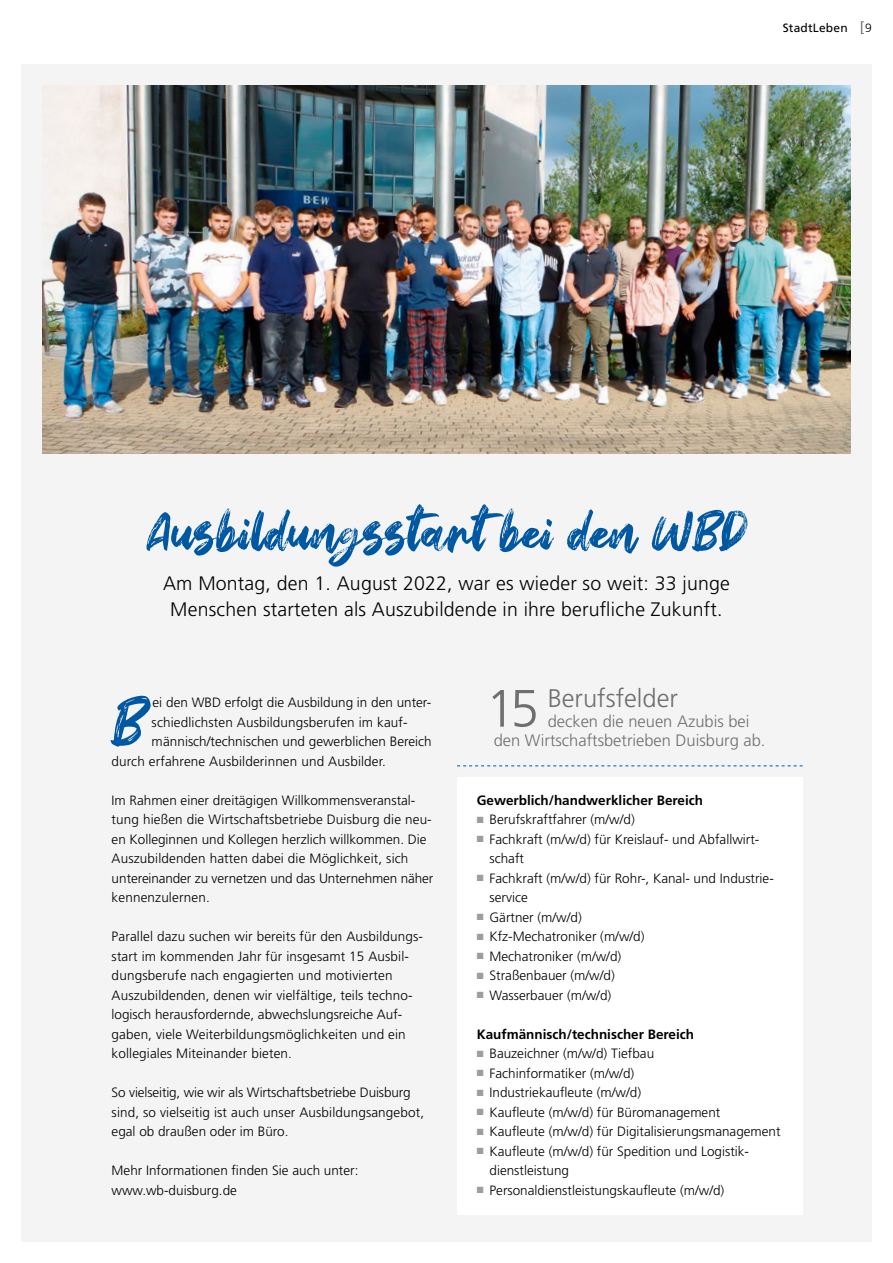
<style>
.page{position:relative;width:893px;height:1263px;background:#fff}
.page>*{position:absolute;margin:0;border:0;box-sizing:border-box;transform-origin:0 0}
.t1{font:64.05px "Hey October";color:#0058a2}
.t2{font:52.5px "Hey October";letter-spacing:.02em;color:#0058a2}
.t3{font:300 52.5px "Frutiger";color:#6f6f6e}
.t4{font:300 25.5px "Frutiger";color:#6f6f6e}
.t5{font:300 19.5px/25.5px "Frutiger";letter-spacing:.01em;color:#000;text-align:center}
.t6{font:300 16.5px/19.5px "Frutiger";color:#6f6f6e}
.t7{font:300 13.5px/19.5px "Frutiger";color:#000}
.t8{font:700 13.5px "Frutiger";color:#000}
.t9{font:12px "Frutiger";letter-spacing:.015em;color:#000}
.s1{font-size:14.25px;color:#6f6f6e}
.s2{font-weight:300}
.s3{color:#9c9d9d}
</style>
<div class="page">
<div style="left:21px;top:64px;width:851px;height:1178px;background:#f4f4f4"></div>
<img style="left:43px;top:85px;width:807px;height:369px">
<div style="left:457px;top:777px;width:346px;height:437px;background:#fff"></div>
<svg style="left:457px;top:765px;width:346px;height:1px"></svg>
<p class="t9" style="left:783px;top:21px;width:90px">StadtLeben <span class="s1">[</span><span class="s2">9</span></p>
<h2 class="t2" style="left:147px;top:502px;width:601px">Ausbildungsstart bei den WBD</h2>
<h3 class="t5" style="left:163px;top:571px;width:568px">Am Montag, den 1. August 2022, war es wieder so weit: 33 junge<br>Menschen starteten als Auszubildende in ihre berufliche Zukunft.</h3>
<h1 class="t1" style="left:112px;top:686px;width:33px">B</h1>
<p class="t7" style="left:152px;top:693px;width:279px">ei den WBD erfolgt die Ausbildung in den unter-</p>
<p class="t7" style="left:152px;top:712px;width:258px">schiedlichsten Ausbildungsberufen im kauf-</p>
<p class="t7" style="left:152px;top:732px;width:281px">männisch/technischen und gewerblichen Bereich</p>
<p class="t7" style="left:112px;top:751px;width:276px">durch erfahrene Ausbilderinnen und Ausbilder.</p>
<p class="t7" style="left:112px;top:790px;width:323px">Im Rahmen einer dreitägigen Willkommensveranstal&shy;tung hießen die Wirtschaftsbetriebe Duisburg die neu&shy;en Kolleginnen und Kollegen herzlich willkommen. Die Auszubildenden hatten dabei die Möglichkeit, sich untereinander zu vernetzen und das Unternehmen näher kennenzulernen.</p>
<p class="t7" style="left:112px;top:927px;width:313px">Parallel dazu suchen wir bereits für den Ausbildungs&shy;start im kommenden Jahr für insgesamt 15 Ausbil&shy;dungsberufe nach engagierten und motivierten Auszubildenden, denen wir vielfältige, teils techno&shy;logisch herausfordernde, abwechslungsreiche Auf&shy;gaben, viele Weiterbildungsmöglichkeiten und ein kollegiales Miteinander bieten.</p>
<p class="t7" style="left:112px;top:1083px;width:314px">So vielseitig, wie wir als Wirtschaftsbetriebe Duisburg sind, so vielseitig ist auch unser Ausbildungsangebot, egal ob draußen oder im Büro.</p>
<p class="t7" style="left:112px;top:1161px;width:248px">Mehr Informationen finden Sie auch unter: www.wb-duisburg.de</p>
<h3 class="t4" style="left:548px;top:684px;width:132px">Berufsfelder</h3>
<p class="t6" style="left:494px;top:711px;width:273px;text-indent:54px">decken die neuen Azubis bei den Wirtschaftsbetrieben Duisburg ab.</p>
<h2 class="t3" style="left:486px;top:679px;width:55px">15</h2>
<p class="t8" style="left:477px;top:792px;width:228px">Gewerblich/handwerklicher Bereich</p>
<p class="t7" style="left:477px;top:810px;width:160px"><span class="s3">■</span> Berufskraftfahrer (m/w/d)</p>
<p class="t7" style="left:490px;top:829px;width:271px;text-indent:-13px"><span class="s3">■</span> Fachkraft (m/w/d) für Kreislauf- und Abfallwirt&shy;schaft</p>
<p class="t7" style="left:490px;top:868px;width:286px;text-indent:-13px"><span class="s3">■</span> Fachkraft (m/w/d) für Rohr-, Kanal- und Industrie&shy;service</p>
<p class="t7" style="left:477px;top:907px;width:107px"><span class="s3">■</span> Gärtner (m/w/d)</p>
<p class="t7" style="left:477px;top:927px;width:169px"><span class="s3">■</span> Kfz-Mechatroniker (m/w/d)</p>
<p class="t7" style="left:477px;top:946px;width:146px"><span class="s3">■</span> Mechatroniker (m/w/d)</p>
<p class="t7" style="left:477px;top:966px;width:140px"><span class="s3">■</span> Straßenbauer (m/w/d)</p>
<p class="t7" style="left:477px;top:985px;width:136px"><span class="s3">■</span> Wasserbauer (m/w/d)</p>
<p class="t8" style="left:477px;top:1026px;width:219px">Kaufmännisch/technischer Bereich</p>
<p class="t7" style="left:477px;top:1044px;width:179px"><span class="s3">■</span> Bauzeichner (m/w/d) Tiefbau</p>
<p class="t7" style="left:477px;top:1063px;width:159px"><span class="s3">■</span> Fachinformatiker (m/w/d)</p>
<p class="t7" style="left:477px;top:1083px;width:166px"><span class="s3">■</span> Industriekaufleute (m/w/d)</p>
<p class="t7" style="left:477px;top:1102px;width:245px"><span class="s3">■</span> Kaufleute (m/w/d) für Büromanagement</p>
<p class="t7" style="left:477px;top:1122px;width:305px"><span class="s3">■</span> Kaufleute (m/w/d) für Digitalisierungsmanagement</p>
<p class="t7" style="left:490px;top:1141px;width:261px;text-indent:-13px"><span class="s3">■</span> Kaufleute (m/w/d) für Spedition und Logistik&shy;dienstleistung</p>
<p class="t7" style="left:477px;top:1180px;width:249px"><span class="s3">■</span> Personaldienstleistungskaufleute (m/w/d)</p>
</div>
